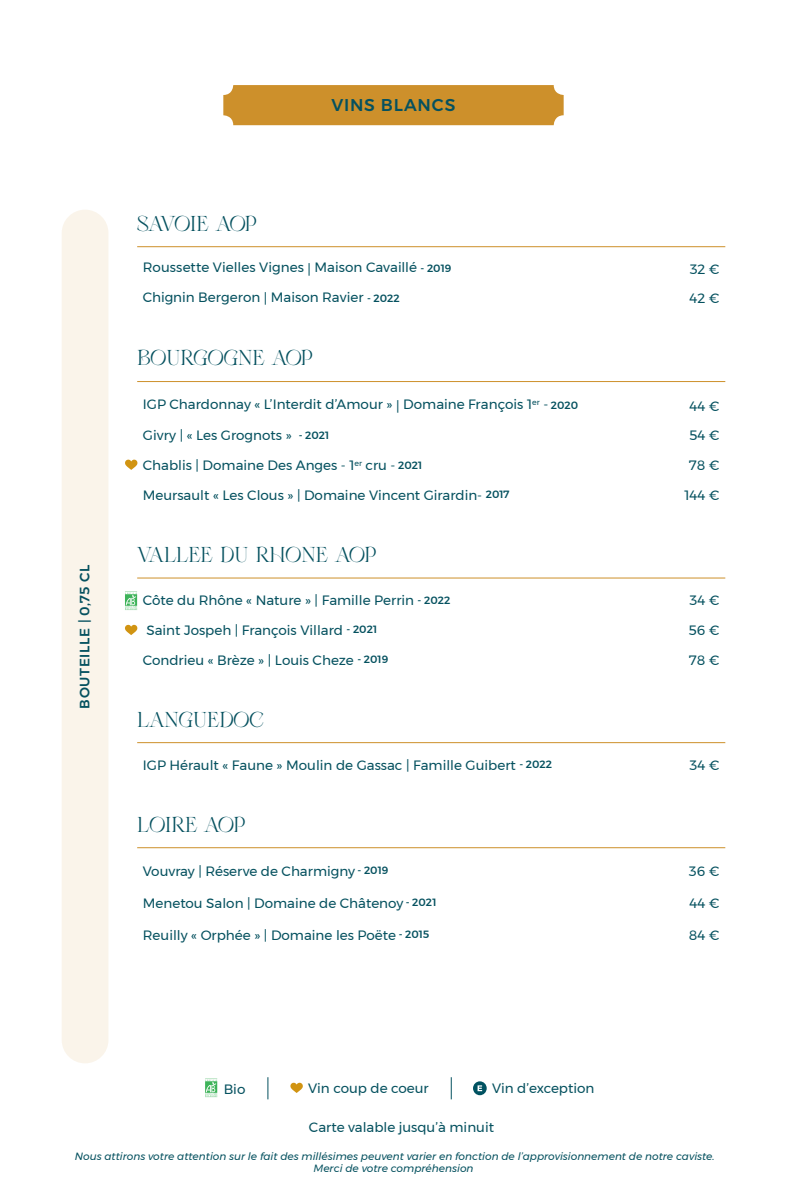
<style>
.page{position:relative;width:787px;height:1191px;background:#fff}
.page>*{position:absolute;margin:0;border:0;box-sizing:border-box;transform-origin:0 0}
.t1{font:24.45px "Glitther Syavina Freebies";color:#05515f}
.t2{font:24.45px "Glitther Syavina Freebies";letter-spacing:-.02em;color:#05515f}
.t3{font:500 16.95px "Montserrat";letter-spacing:.045em;color:#05515f}
.t4{font:13.5px "Montserrat";color:#05515f}
.t5{font:500 13.5px "Montserrat";letter-spacing:.05em;color:#05515f}
.t6{font:italic 10.5px "Montserrat";color:#05515f}
.s1{font-weight:500;font-size:10.5px}
</style>
<div class="page">
<div style="left:62px;top:210px;width:46px;height:853px;background:#faf4ea;border-radius:23px"></div>
<div style="left:223px;top:85px;width:340px;height:40px;background:#cd902b;border-radius:10px"></div>
<svg style="left:267px;top:1077px;width:1px;height:22px"></svg>
<svg style="left:451px;top:1077px;width:1px;height:22px"></svg>
<hr style="left:137px;top:246px;width:588px;height:1px;background:#cd902b">
<hr style="left:137px;top:381px;width:588px;height:1px;background:#cd902b">
<hr style="left:137px;top:577px;width:588px;height:1px;background:#cd902b">
<hr style="left:137px;top:742px;width:588px;height:1px;background:#cd902b">
<hr style="left:137px;top:847px;width:588px;height:1px;background:#cd902b">
<svg style="left:205px;top:1078px;width:13px;height:19px"></svg>
<svg style="left:290px;top:1082px;width:13px;height:11px"></svg>
<div style="left:473px;top:1081px;width:13px;height:14px;background:#005261;border-radius:50%"></div>
<svg style="left:477px;top:1085px;width:5px;height:6px"></svg>
<svg style="left:125px;top:591px;width:13px;height:19px"></svg>
<svg style="left:125px;top:624px;width:13px;height:11px"></svg>
<svg style="left:125px;top:459px;width:13px;height:11px"></svg>
<p class="t2" style="left:137px;top:212px;width:121px">SAVOIE AOP</p>
<p class="t3" style="left:331px;top:92px;width:125px">VINS BLANCS</p>
<p class="t4" style="left:143px;top:257px;width:310px">Roussette Vielles Vignes | Maison Cavaillé <span class="s1">- 2019</span></p>
<p class="t4" style="left:689px;top:258px;width:31px">32 €</p>
<p class="t4" style="left:143px;top:287px;width:258px">Chignin Bergeron | Maison Ravier <span class="s1">- 2022</span></p>
<p class="t4" style="left:689px;top:288px;width:32px">42 €</p>
<p class="t5" style="left:74px;top:708px;width:146px;rotate:-90deg">BOUTEILLE | 0,75 CL</p>
<p class="t1" style="left:137px;top:346px;width:177px">BOURGOGNE AOP</p>
<p class="t4" style="left:143px;top:394px;width:437px">IGP Chardonnay « L’Interdit d’Amour » | Domaine François 1<sup>er</sup> - <span class="s1">2020</span></p>
<p class="t4" style="left:689px;top:395px;width:32px">44 €</p>
<p class="t4" style="left:143px;top:425px;width:188px">Givry | « Les Grognots » <span class="s1">- 2021</span></p>
<p class="t4" style="left:689px;top:425px;width:32px">54 €</p>
<p class="t4" style="left:143px;top:455px;width:281px">Chablis | Domaine Des Anges - 1<sup>er</sup> cru - <span class="s1">2021</span></p>
<p class="t4" style="left:689px;top:455px;width:32px">78 €</p>
<p class="t4" style="left:143px;top:485px;width:368px">Meursault « Les Clous » | Domaine Vincent Girardin- <span class="s1">2017</span></p>
<p class="t4" style="left:684px;top:485px;width:37px">144 €</p>
<p class="t1" style="left:137px;top:543px;width:240px">VALLEE DU RHONE AOP</p>
<p class="t4" style="left:143px;top:590px;width:309px">Côte du Rhône « Nature » | Famille Perrin <span class="s1">- 2022</span></p>
<p class="t4" style="left:689px;top:590px;width:32px">34 €</p>
<p class="t4" style="left:146px;top:619px;width:232px">Saint Jospeh | François Villard <span class="s1">- 2021</span></p>
<p class="t4" style="left:688px;top:619px;width:33px">56 €</p>
<p class="t4" style="left:143px;top:649px;width:247px">Condrieu « Brèze » | Louis Cheze <span class="s1">- 2019</span></p>
<p class="t4" style="left:689px;top:649px;width:32px">78 €</p>
<p class="t1" style="left:137px;top:707px;width:128px">LANGUEDOC</p>
<p class="t4" style="left:143px;top:754px;width:411px">IGP Hérault « Faune » Moulin de Gassac | Famille Guibert <span class="s1">- 2022</span></p>
<p class="t4" style="left:689px;top:754px;width:32px">34 €</p>
<p class="t1" style="left:137px;top:812px;width:109px">LOIRE AOP</p>
<p class="t4" style="left:143px;top:860px;width:247px">Vouvray | Réserve de Charmigny <span class="s1">- 2019</span></p>
<p class="t4" style="left:689px;top:860px;width:32px">36 €</p>
<p class="t4" style="left:143px;top:892px;width:295px">Menetou Salon | Domaine de Châtenoy <span class="s1">- 2021</span></p>
<p class="t4" style="left:689px;top:892px;width:32px">44 €</p>
<p class="t4" style="left:143px;top:924px;width:288px">Reuilly « Orphée » | Domaine les Poëte <span class="s1">- 2015</span></p>
<p class="t4" style="left:688px;top:924px;width:32px">84 €</p>
<p class="t4" style="left:224px;top:1079px;width:23px">Bio</p>
<p class="t4" style="left:308px;top:1078px;width:122px">Vin coup de coeur</p>
<p class="t4" style="left:492px;top:1078px;width:104px">Vin d’exception</p>
<p class="t4" style="left:309px;top:1116px;width:186px">Carte valable jusqu’à minuit</p>
<p class="t6" style="left:75px;top:1148px;width:641px">Nous attirons votre attention sur le fait des millésimes peuvent varier en fonction de l’approvisionnement de notre caviste.</p>
<p class="t6" style="left:313px;top:1160px;width:161px">Merci de votre compréhension</p>
</div>
